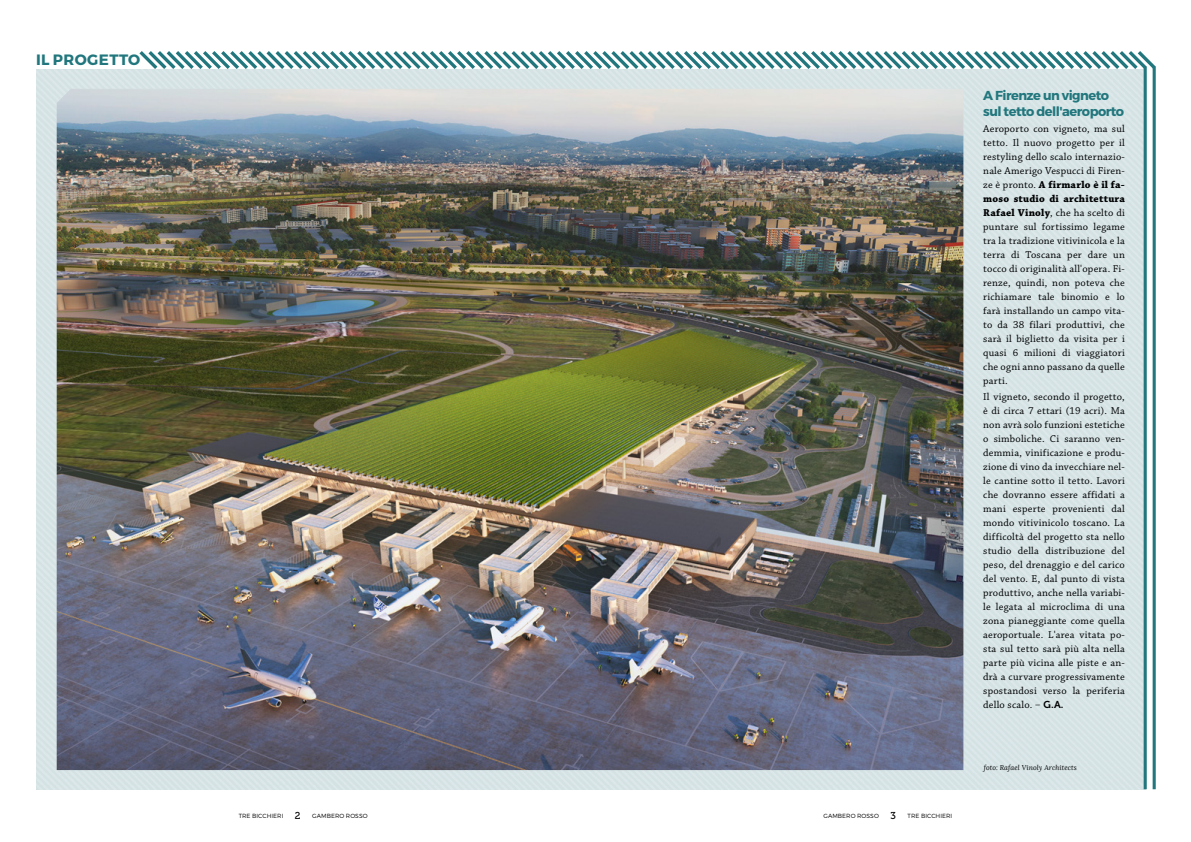
<style>
.page{position:relative;width:1191px;height:842px;background:#fff}
.page>*{position:absolute;margin:0;border:0;box-sizing:border-box;transform-origin:0 0}
.t1{font:700 15px "Montserrat";letter-spacing:.03em;color:#21777d}
.t2{font:700 13px/16px "Montserrat";letter-spacing:-.04em;color:#21777d}
.t3{font:10.5px/14px "Chaparral Pro";letter-spacing:.02em;color:#000;text-align:justify}
.t4{font:italic 7px "Lora";letter-spacing:.01em;color:#000}
.t5{font:300 6px "Montserrat";letter-spacing:.01em;color:#000}
.s1{font-family:"Museo 500";font-weight:400;font-size:10px}
.s2{font-weight:700}
.s3{font-size:10px}
.s4{font-family:"Museo 700";font-size:10px}
</style>
<div class="page">
<div style="left:36px;top:69px;width:560px;height:720px;background:#d4e1e3"></div>
<img style="left:57px;top:89px;width:906px;height:681px">
<hr style="left:1152px;top:67px;width:3px;height:722px;background:#21777d">
<hr style="left:1143px;top:67px;width:3px;height:722px;background:#21777d">
<svg style="left:139px;top:51px;width:1017px;height:22px"></svg>
<h1 class="t1" style="left:36px;top:50px;width:106px">IL PROGETTO</h1>
<p class="t5" style="left:239px;top:812px;width:130px">TRE BICCHIERI <span class="s1">2</span> GAMBERO ROSSO</p>
<p class="t5" style="left:823px;top:812px;width:130px">GAMBERO ROSSO <span class="s1">3</span> TRE BICCHIERI</p>
<p class="t2" style="left:983px;top:88px;width:142px">A Firenze un vigneto sul tetto dell'aeroporto</p>
<p class="t3" style="left:983px;top:122px;width:143px">Aeroporto con vigneto, ma sul tetto. Il nuovo progetto per il restyling dello scalo internazio&shy;nale Amerigo Vespucci di Firen&shy;ze è pronto. <span class="s2">A firmarlo è il fa&shy;moso studio di architettura Rafael Vinoly</span>, che ha scelto di puntare sul fortissimo legame tra la tradizione vitivinicola e la terra di Toscana per dare un tocco di originalità all'opera. Fi&shy;renze, quindi, non poteva che richiamare tale binomio e lo farà installando un campo vita&shy;to da 38 filari produttivi, che sarà il biglietto da visita per i quasi 6 milioni di viaggiatori che ogni anno passano da quelle parti.</p>
<p class="t3" style="left:983px;top:390px;width:143px">Il vigneto, secondo il progetto, è di circa 7 ettari (19 acri). Ma non avrà solo funzioni estetiche o simboliche. Ci saranno ven&shy;demmia, vinificazione e produ&shy;zione di vino da invecchiare nel&shy;le cantine sotto il tetto. Lavori che dovranno essere affidati a mani esperte provenienti dal mondo vitivinicolo toscano. La difficoltà del progetto sta nello studio della distribuzione del peso, del drenaggio e del carico del vento. E, dal punto di vista produttivo, anche nella variabi&shy;le legata al microclima di una zona pianeggiante come quella aeroportuale. L'area vitata po&shy;sta sul tetto sarà più alta nella parte più vicina alle piste e an&shy;drà a curvare progressivamente spostandosi verso la periferia dello scalo. <span class="s3">‒</span> <span class="s4">G.A.</span></p>
<p class="t4" style="left:983px;top:763px;width:95px">foto: Rafael Vinoly Architects</p>
</div>
